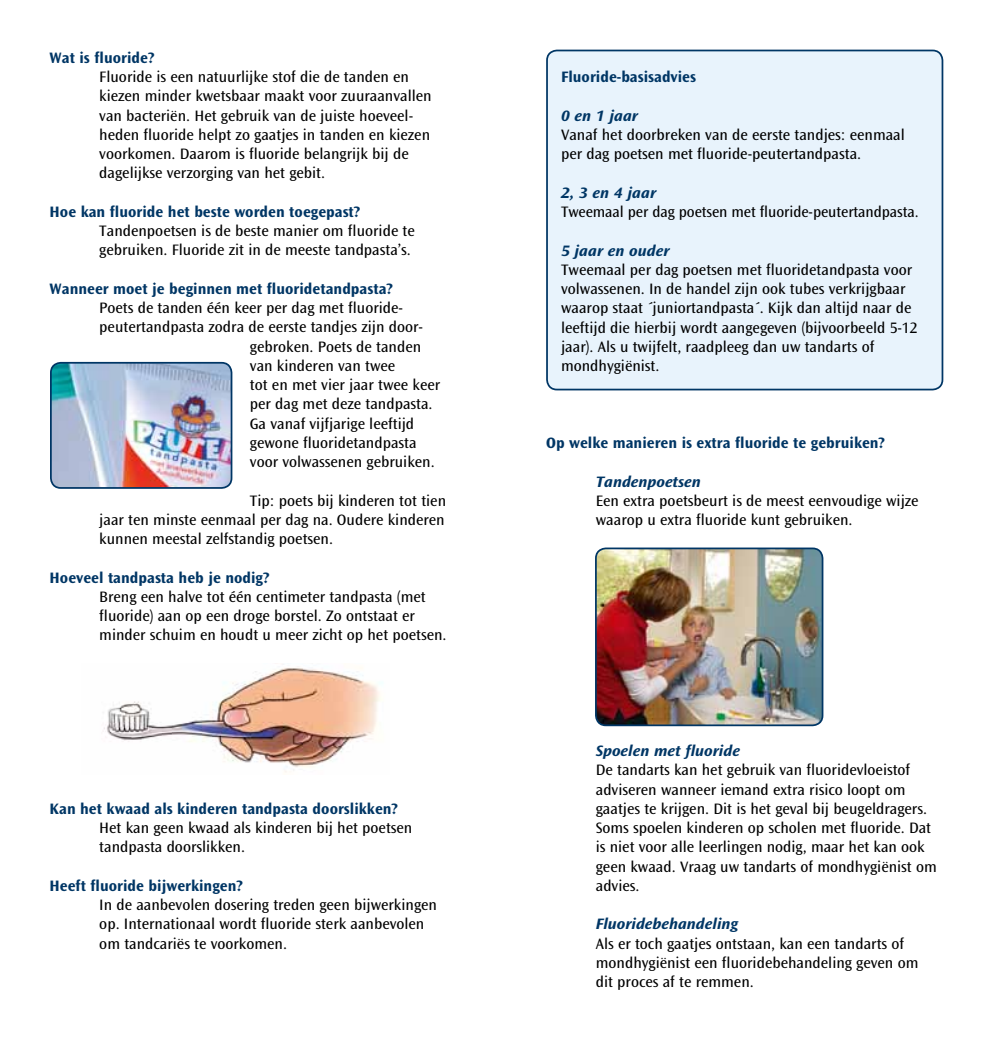
<style>
.page{position:relative;width:993px;height:1042px;background:#fff}
.page>*{position:absolute;margin:0;border:0;box-sizing:border-box;transform-origin:0 0}
.t1{font:15.75px/19.2px "Ocean Sans Std";color:#000}
.t2{font:700 15.75px "Ocean Sans Std";color:#003665}
.t3{font:italic 700 semi-expanded 15.75px "Ocean Sans Std";color:#003665}
</style>
<div class="page">
<div style="left:547px;top:50px;width:395px;height:339px;background:#e8f3fc;border-radius:10px"></div>
<div style="left:546px;top:50px;width:397px;height:340px;border:2px solid #003665;border-radius:10px"></div>
<img style="left:104px;top:668px;width:279px;height:105px">
<img style="left:51px;top:363px;width:180px;height:125px">
<div style="left:50px;top:362px;width:182px;height:127px;border:2px solid #003665;border-radius:10px"></div>
<img style="left:595px;top:548px;width:227px;height:177px">
<div style="left:595px;top:547px;width:228px;height:179px;border:2px solid #003665;border-radius:10px"></div>
<p class="t2" style="left:50px;top:49px;width:106px">Wat is fluoride?</p>
<p class="t1" style="left:99px;top:68px;width:334px">Fluoride is een natuurlijke stof die de tanden en kiezen minder kwetsbaar maakt voor zuuraanvallen van bacteriën. Het gebruik van de juiste hoeveel&shy;heden fluoride helpt zo gaatjes in tanden en kiezen voorkomen. Daarom is fluoride belangrijk bij de dagelijkse verzorging van het gebit.</p>
<p class="t2" style="left:50px;top:203px;width:312px">Hoe kan fluoride het beste worden toegepast?</p>
<p class="t1" style="left:99px;top:222px;width:317px">Tandenpoetsen is de beste manier om fluoride te gebruiken. Fluoride zit in de meeste tandpasta’s.</p>
<p class="t2" style="left:50px;top:280px;width:345px">Wanneer moet je beginnen met fluoridetandpasta?</p>
<p class="t1" style="left:99px;top:299px;width:305px">Poets de tanden één keer per dag met fluoride-</p>
<p class="t1" style="left:99px;top:318px;width:325px">peutertandpasta zodra de eerste tandjes zijn door-</p>
<p class="t1" style="left:250px;top:337px;width:173px">gebroken. Poets de tanden</p>
<p class="t1" style="left:250px;top:356px;width:147px">van kinderen van twee</p>
<p class="t1" style="left:250px;top:375px;width:192px">tot en met vier jaar twee keer</p>
<p class="t1" style="left:250px;top:395px;width:184px">per dag met deze tandpasta.</p>
<p class="t1" style="left:250px;top:414px;width:166px">Ga vanaf vijfjarige leeftijd</p>
<p class="t1" style="left:250px;top:433px;width:168px">gewone fluoridetandpasta</p>
<p class="t1" style="left:250px;top:452px;width:186px">voor volwassenen gebruiken.</p>
<p class="t1" style="left:99px;top:491px;width:348px;text-align:justify;text-indent:150px">Tip: poets bij kinderen tot tien jaar ten minste eenmaal per dag na. Oudere kinderen kunnen meestal zelfstandig poetsen.</p>
<p class="t2" style="left:50px;top:569px;width:221px">Hoeveel tandpasta heb je nodig?</p>
<p class="t1" style="left:99px;top:587px;width:348px">Breng een halve tot één centimeter tandpasta (met fluoride) aan op een droge borstel. Zo ontstaat er minder schuim en houdt u meer zicht op het poetsen.</p>
<p class="t2" style="left:50px;top:800px;width:350px">Kan het kwaad als kinderen tandpasta doorslikken?</p>
<p class="t1" style="left:99px;top:818px;width:314px">Het kan geen kwaad als kinderen bij het poetsen tandpasta doorslikken.</p>
<p class="t2" style="left:50px;top:877px;width:195px">Heeft fluoride bijwerkingen?</p>
<p class="t1" style="left:99px;top:895px;width:339px">In de aanbevolen dosering treden geen bijwerkingen op. Internationaal wordt fluoride sterk aanbevolen om tandcariës te voorkomen.</p>
<p class="t2" style="left:561px;top:68px;width:136px">Fluoride-basisadvies</p>
<p class="t3" style="left:561px;top:107px;width:78px">0 en 1 jaar</p>
<p class="t1" style="left:561px;top:125px;width:345px">Vanaf het doorbreken van de eerste tandjes: eenmaal per dag poetsen met fluoride-peutertandpasta.</p>
<p class="t3" style="left:561px;top:184px;width:96px">2, 3 en 4 jaar</p>
<p class="t1" style="left:561px;top:202px;width:359px">Tweemaal per dag poetsen met fluoride-peutertandpasta.</p>
<p class="t3" style="left:561px;top:242px;width:110px">5 jaar en ouder</p>
<p class="t1" style="left:561px;top:260px;width:358px">Tweemaal per dag poetsen met fluoridetandpasta voor volwassenen. In de handel zijn ook tubes verkrijgbaar waarop staat ´juniortandpasta´. Kijk dan altijd naar de leeftijd die hierbij wordt aangegeven (bijvoorbeeld 5-12 jaar). Als u twijfelt, raadpleeg dan uw tandarts of mondhygiënist.</p>
<p class="t2" style="left:546px;top:434px;width:340px">Op welke manieren is extra fluoride te gebruiken?</p>
<p class="t3" style="left:595px;top:473px;width:106px">Tandenpoetsen</p>
<p class="t1" style="left:595px;top:491px;width:324px">Een extra poetsbeurt is de meest eenvoudige wijze waarop u extra fluoride kunt gebruiken.</p>
<p class="t3" style="left:595px;top:742px;width:146px">Spoelen met fluoride</p>
<p class="t1" style="left:595px;top:761px;width:342px">De tandarts kan het gebruik van fluoridevloeistof adviseren wanneer iemand extra risico loopt om gaatjes te krijgen. Dit is het geval bij beugeldragers.<br>Soms spoelen kinderen op scholen met fluoride. Dat is niet voor alle leerlingen nodig, maar het kan ook geen kwaad. Vraag uw tandarts of mondhygiënist om advies.</p>
<p class="t3" style="left:595px;top:915px;width:144px">Fluoridebehandeling</p>
<p class="t1" style="left:595px;top:934px;width:324px">Als er toch gaatjes ontstaan, kan een tandarts of mondhygiënist een fluoridebehandeling geven om dit proces af te remmen.</p>
</div>
